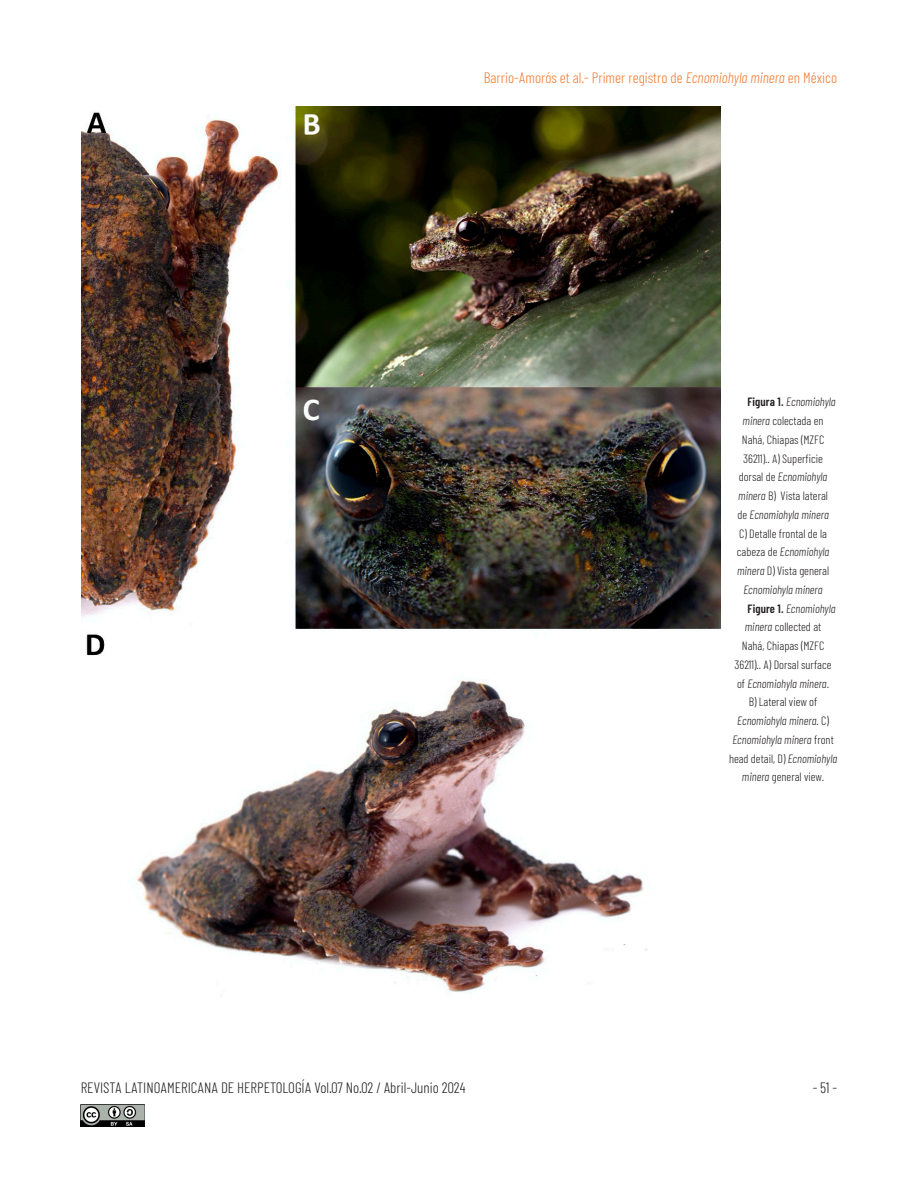
<style>
.page{position:relative;width:918px;height:1188px;background:#fff}
.page>*{position:absolute;margin:0;border:0;box-sizing:border-box;transform-origin:0 0}
.t1{font:300 15px "Barlow Condensed";color:#231f20}
.t2{font:300 15px "Barlow Condensed";color:#f47b31}
._02-txt_pie_de_Foto{font:300 12px "Barlow Condensed";color:#231f20}
._02-txt_pie_de_Foto-2{font:italic 300 12px "Barlow Condensed";color:#231f20}
.s1{font-style:italic}
.s2{font-weight:600;font-style:normal}
.s3{font-style:normal}
</style>
<div class="page">
<img style="left:81px;top:1104px;width:64px;height:23px">
<img style="left:82px;top:106px;width:639px;height:886px">
<p class="t2" style="left:484px;top:68px;width:355px">Barrio-Amorós et al.- Primer registro de <span class="s1">Ecnomiohyla minera</span> en México</p>
<p class="_02-txt_pie_de_Foto-2" style="left:747px;top:393px;width:90px"><span class="s2">Figura 1.</span> Ecnomiohyla</p>
<p class="_02-txt_pie_de_Foto" style="left:743px;top:413px;width:83px"><span class="s1">minera</span> colectada en</p>
<p class="_02-txt_pie_de_Foto" style="left:742px;top:432px;width:84px">Nahá, Chiapas (MZFC</p>
<p class="_02-txt_pie_de_Foto" style="left:743px;top:451px;width:81px">36211).. A) Superficie</p>
<p class="_02-txt_pie_de_Foto-2" style="left:739px;top:468px;width:90px"><span class="s3">dorsal de</span> Ecnomiohyla</p>
<p class="_02-txt_pie_de_Foto" style="left:738px;top:488px;width:91px"><span class="s1">minera</span> B) Vista lateral</p>
<p class="_02-txt_pie_de_Foto-2" style="left:737px;top:506px;width:93px"><span class="s3">de</span> Ecnomiohyla minera</p>
<p class="_02-txt_pie_de_Foto" style="left:739px;top:526px;width:89px">C) Detalle frontal de la</p>
<p class="_02-txt_pie_de_Foto-2" style="left:737px;top:543px;width:94px"><span class="s3">cabeza de</span> Ecnomiohyla</p>
<p class="_02-txt_pie_de_Foto" style="left:737px;top:563px;width:94px"><span class="s1">minera</span> D) Vista general</p>
<p class="_02-txt_pie_de_Foto-2" style="left:743px;top:581px;width:81px">Ecnomiohyla minera</p>
<p class="_02-txt_pie_de_Foto-2" style="left:748px;top:600px;width:89px"><span class="s2">Figure 1.</span> Ecnomiohyla</p>
<p class="_02-txt_pie_de_Foto" style="left:745px;top:620px;width:78px"><span class="s1">minera</span> collected at</p>
<p class="_02-txt_pie_de_Foto" style="left:742px;top:638px;width:84px">Nahá, Chiapas (MZFC</p>
<p class="_02-txt_pie_de_Foto" style="left:735px;top:657px;width:99px">36211).. A) Dorsal surface</p>
<p class="_02-txt_pie_de_Foto-2" style="left:737px;top:675px;width:94px"><span class="s3">of</span> Ecnomiohyla minera<span class="s3">.</span></p>
<p class="_02-txt_pie_de_Foto" style="left:749px;top:695px;width:70px">B) Lateral view of</p>
<p class="_02-txt_pie_de_Foto-2" style="left:737px;top:712px;width:93px">Ecnomiohyla minera<span class="s3">. C)</span></p>
<p class="_02-txt_pie_de_Foto-2" style="left:732px;top:731px;width:103px">Ecnomiohyla minera <span class="s3">front</span></p>
<p class="_02-txt_pie_de_Foto" style="left:729px;top:751px;width:110px">head detail, D) <span class="s1">Ecnomiohyla</span></p>
<p class="_02-txt_pie_de_Foto" style="left:742px;top:770px;width:84px"><span class="s1">minera</span> general view.</p>
<p class="t1" style="left:81px;top:1079px;width:386px">REVISTA LATINOAMERICANA DE HERPETOLOGÍA Vol.07 No.02 / Abril-Junio 2024</p>
<p class="t1" style="left:813px;top:1079px;width:26px">- 51 -</p>
</div>
